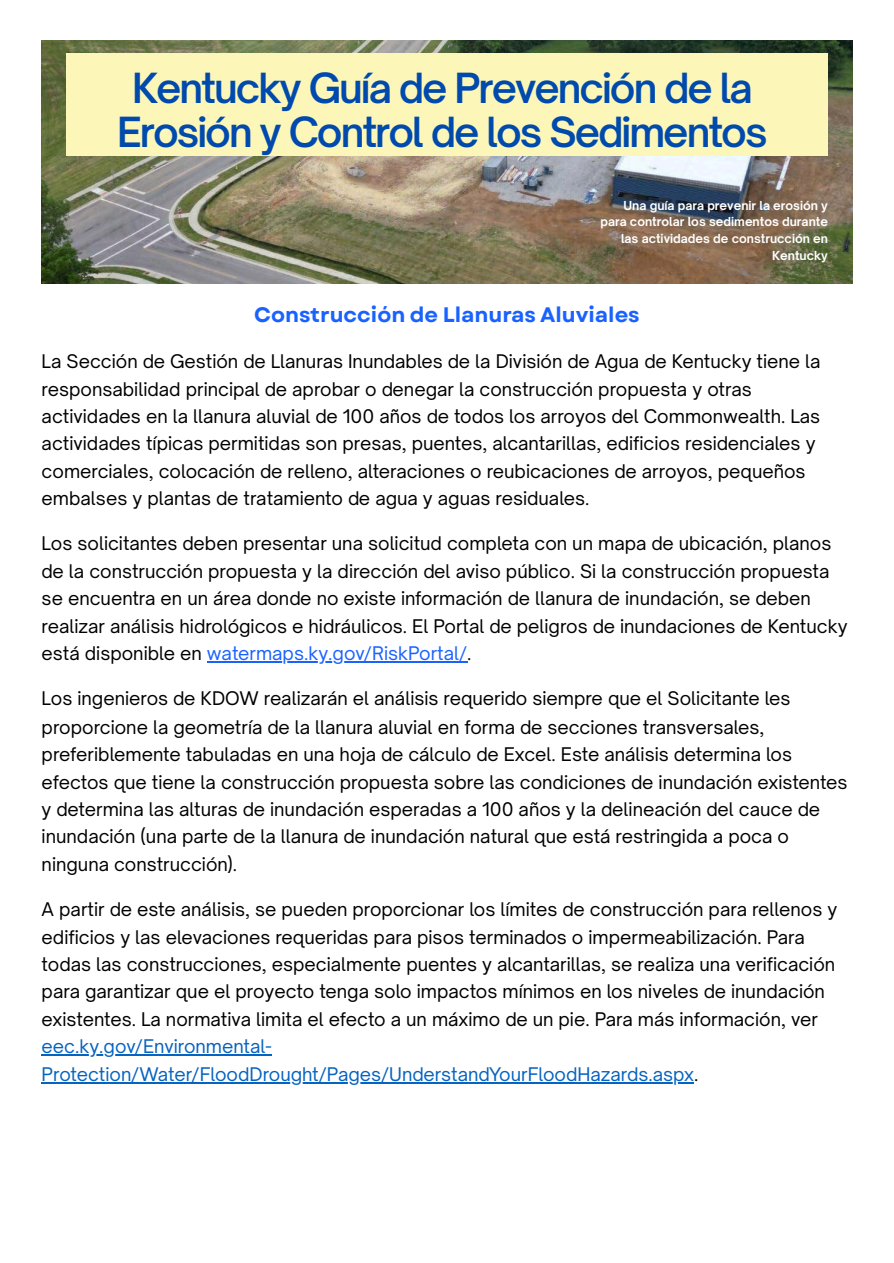
<style>
.page{position:relative;width:894px;height:1263px;background:#fff}
.page>*{position:absolute;margin:0;border:0;box-sizing:border-box;transform-origin:0 0}
.t1{font:600 39.75px "Open Sauce One";letter-spacing:-.05em;color:#004aad}
.t2{font:700 21px "Garet";color:#1a62ff}
.t3{font:18px/27.6px "Open Sauce One";color:#000}
.t4{font:700 11.85px/16.6px "Open Sauce One";color:#fff;text-align:right}
.s1{color:#1a62ff}
.s2{color:#0563c1}
</style>
<div class="page">
<hr style="left:207px;top:662px;width:260px;height:1px;background:#1a62ff">
<hr style="left:42px;top:1054px;width:229px;height:1px;background:#0563c1">
<hr style="left:42px;top:1082px;width:652px;height:1px;background:#0563c1">
<img style="left:42px;top:40px;width:810px;height:244px">
<div style="left:66px;top:53px;width:761px;height:103px;background:#fcf7b9"></div>
<p class="t1" style="left:132px;top:63px;width:622px">Kentucky Guía de Prevención de la</p>
<p class="t1" style="left:117px;top:108px;width:651px">Erosión y Control de los Sedimentos</p>
<p class="t4" style="left:600px;top:197px;width:229px">Una guía para prevenir la erosión y para controlar los sedimentos durante las actividades de construcción en<br>Kentucky</p>
<h1 class="t2" style="left:254px;top:299px;width:387px">Construcción de Llanuras Aluviales</h1>
<p class="t3" style="left:42px;top:347px;width:780px">La Sección de Gestión de Llanuras Inundables de la División de Agua de Kentucky tiene la responsabilidad principal de aprobar o denegar la construcción propuesta y otras actividades en la llanura aluvial de 100 años de todos los arroyos del Commonwealth. Las actividades típicas permitidas son presas, puentes, alcantarillas, edificios residenciales y comerciales, colocación de relleno, alteraciones o reubicaciones de arroyos, pequeños embalses y plantas de tratamiento de agua y aguas residuales.</p>
<p class="t3" style="left:42px;top:529px;width:807px">Los solicitantes deben presentar una solicitud completa con un mapa de ubicación, planos de la construcción propuesta y la dirección del aviso público. Si la construcción propuesta se encuentra en un área donde no existe información de llanura de inundación, se deben realizar análisis hidrológicos e hidráulicos. El Portal de peligros de inundaciones de Kentucky está disponible en <span class="s1">watermaps.ky.gov/RiskPortal/</span>.</p>
<p class="t3" style="left:42px;top:685px;width:807px">Los ingenieros de KDOW realizarán el análisis requerido siempre que el Solicitante les proporcione la geometría de la llanura aluvial en forma de secciones transversales, preferiblemente tabuladas en una hoja de cálculo de Excel. Este análisis determina los efectos que tiene la construcción propuesta sobre las condiciones de inundación existentes y determina las alturas de inundación esperadas a 100 años y la delineación del cauce de inundación (una parte de la llanura de inundación natural que está restringida a poca o ninguna construcción).</p>
<p class="t3" style="left:42px;top:895px;width:797px">A partir de este análisis, se pueden proporcionar los límites de construcción para rellenos y edificios y las elevaciones requeridas para pisos terminados o impermeabilización. Para todas las construcciones, especialmente puentes y alcantarillas, se realiza una verificación para garantizar que el proyecto tenga solo impactos mínimos en los niveles de inundación existentes. La normativa limita el efecto a un máximo de un pie. Para más información, ver <span class="s2">eec.ky.gov/Environmental-Protection/Water/FloodDrought/Pages/UnderstandYourFloodHazards.aspx</span>.</p>
</div>
